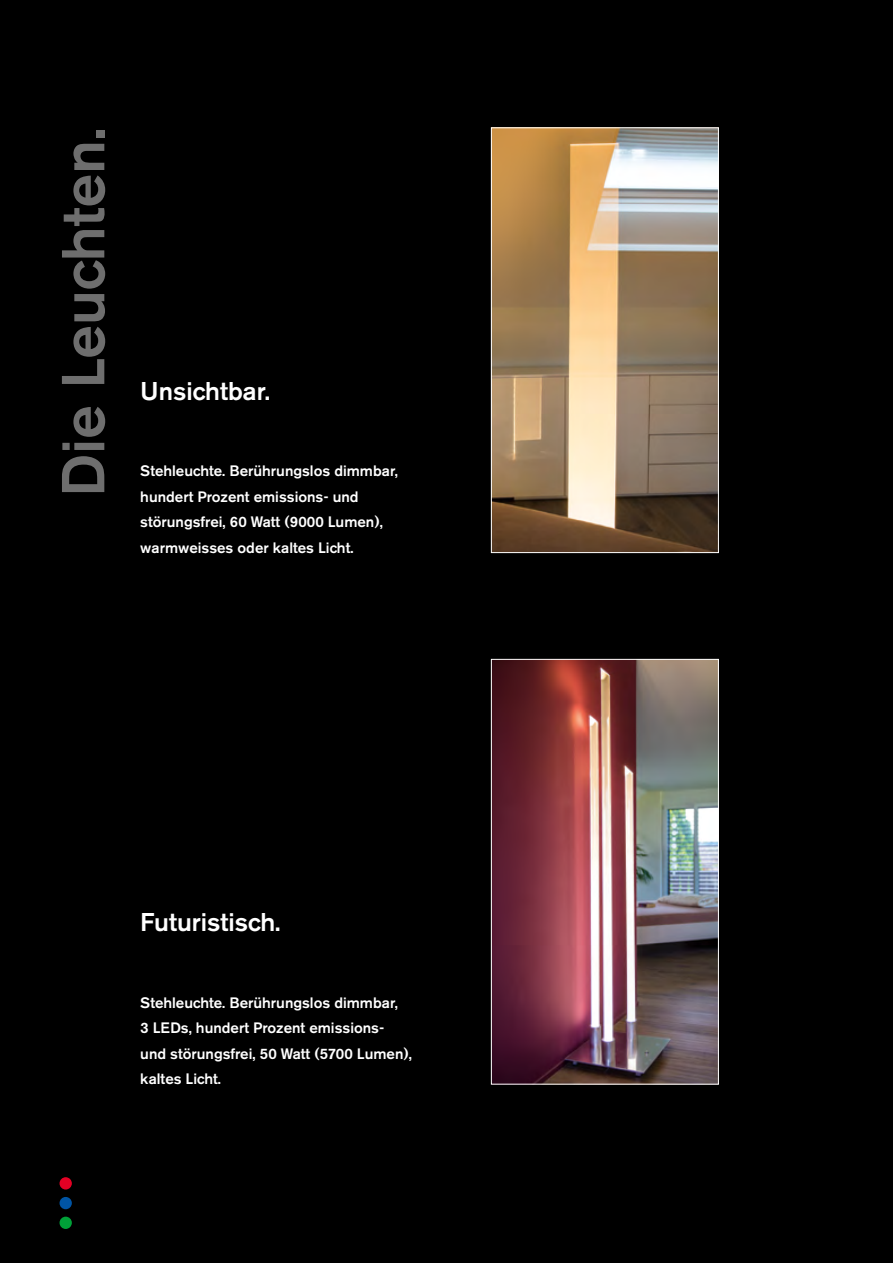
<style>
.page{position:relative;width:893px;height:1263px;background:#000}
.page>*{position:absolute;margin:0;border:0;box-sizing:border-box;transform-origin:0 0}
.t1{font:500 60px "Akzidenz Grotesk BE";color:#6e6e6e}
.t2{font:500 25.5px "Akzidenz Grotesk BE";color:#fff}
.t3{font:500 15px/25.5px "Akzidenz Grotesk BE";color:#fff}
</style>
<div class="page">
<img style="left:493px;top:661px;width:224px;height:421px">
<div style="left:491px;top:659px;width:228px;height:425px;border:1px solid #fff"></div>
<img style="left:493px;top:130px;width:224px;height:421px">
<div style="left:491px;top:128px;width:228px;height:425px;border:1px solid #fff"></div>
<div style="left:60px;top:1177px;width:12px;height:12px;background:#e40024;border-radius:50%"></div>
<div style="left:60px;top:1197px;width:12px;height:12px;background:#0054a4;border-radius:50%"></div>
<div style="left:60px;top:1216px;width:12px;height:13px;background:#00a138;border-radius:50%"></div>
<h1 class="t1" style="left:47px;top:496px;width:370px;rotate:-90deg">Die Leuchten.</h1>
<h2 class="t2" style="left:140px;top:375px;width:131px">Unsichtbar.</h2>
<p class="t3" style="left:140px;top:458px;width:259px">Stehleuchte. Berührungslos dimmbar, hundert Prozent emissions- und störungsfrei, 60 Watt (9000 Lumen), warmweisses oder kaltes Licht.</p>
<h2 class="t2" style="left:140px;top:907px;width:142px">Futuristisch.</h2>
<p class="t3" style="left:140px;top:990px;width:273px">Stehleuchte. Berührungslos dimmbar,<br>3 LEDs, hundert Prozent emissions&shy;und störungsfrei, 50 Watt (5700 Lumen), kaltes Licht.</p>
</div>
